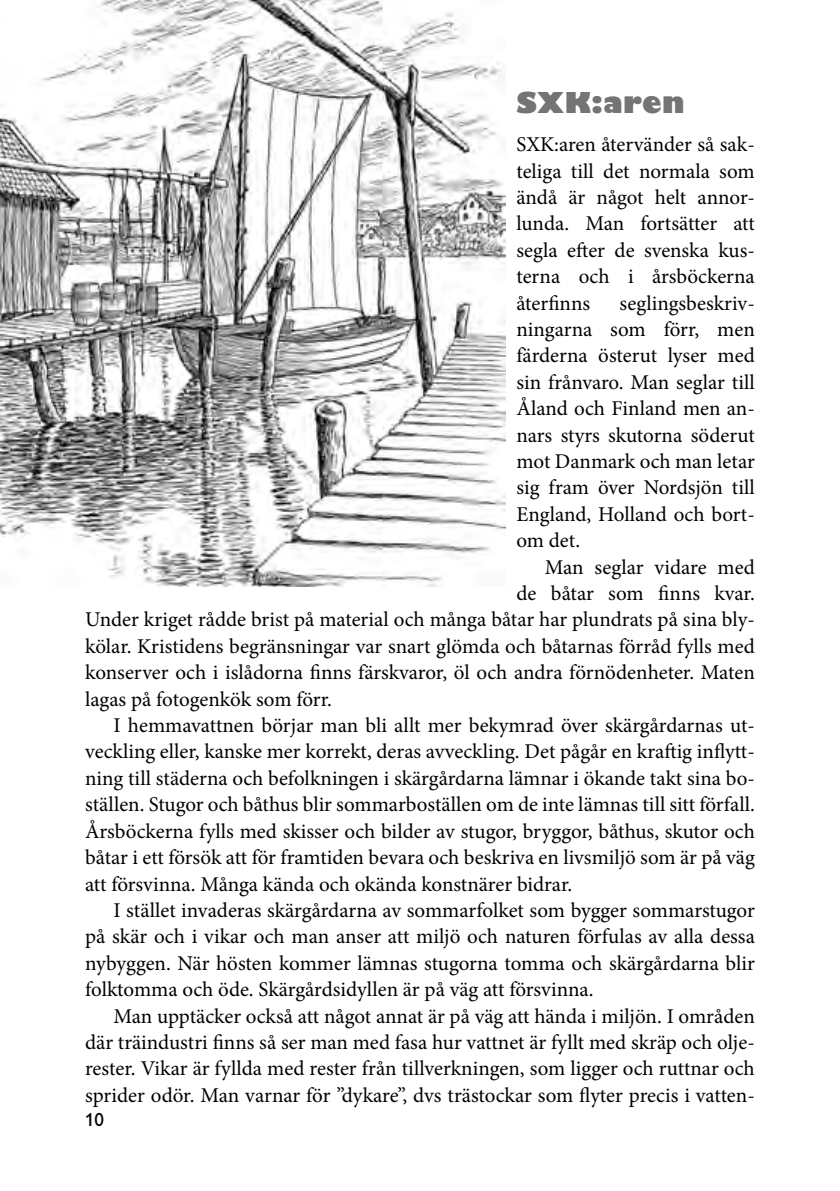
<style>
.page{position:relative;width:840px;height:1191px;background:#fff}
.page>*{position:absolute;margin:0;border:0;box-sizing:border-box;transform-origin:0 0}
.t1{font:800 28px "Gill Sans";letter-spacing:.015em;color:#757474}
.t2{font:21px/26.4px "Minion Pro";color:#000;text-align:justify}
.t3{font:19px "Gill Alt One";color:#000}
</style>
<div class="page">
<img style="left:0;top:0;width:505px;height:586px">
<h1 class="t1" style="left:516px;top:85px;width:170px">SXK:aren</h1>
<p class="t2" style="left:516px;top:131px;width:240px">SXK:aren återvänder så sak&shy;teliga till det normala som ändå är något helt annor&shy;lunda. Man fortsätter att segla efter de svenska kus&shy;terna och i årsböckerna återfinns</p>
<p class="t2" style="left:516px;top:290px;width:240px;text-indent:103px">seglingsbeskriv&shy;ningarna som förr, men färderna österut lyser med sin frånvaro. Man seglar till Åland och Finland men an&shy;nars styrs skutorna söderut mot Danmark och man letar sig fram över Nordsjön till England, Holland och bort&shy;om det.</p>
<p class="t2" style="left:544px;top:554px;width:211px">Man seglar vidare med</p>
<p class="t2" style="left:516px;top:580px;width:240px">de båtar som finns kvar.</p>
<p class="t2" style="left:85px;top:606px;width:670px">Under kriget rådde brist på material och många båtar har plundrats på sina bly-</p>
<p class="t2" style="left:85px;top:633px;width:671px">kölar. Kristidens begränsningar var snart glömda och båtarnas förråd fylls med</p>
<p class="t2" style="left:85px;top:659px;width:670px">konserver och i islådorna finns färskvaror, öl och andra förnödenheter. Maten</p>
<p class="t2" style="left:85px;top:686px;width:248px">lagas på fotogenkök som förr.</p>
<p class="t2" style="left:113px;top:712px;width:642px">I hemmavattnen börjar man bli allt mer bekymrad över skärgårdarnas ut-</p>
<p class="t2" style="left:85px;top:738px;width:670px">veckling eller, kanske mer korrekt, deras avveckling. Det pågår en kraftig inflytt-</p>
<p class="t2" style="left:85px;top:765px;width:671px">ning till städerna och befolkningen i skärgårdarna lämnar i ökande takt sina bo-</p>
<p class="t2" style="left:85px;top:791px;width:670px">ställen. Stugor och båthus blir sommarboställen om de inte lämnas till sitt förfall.</p>
<p class="t2" style="left:85px;top:818px;width:671px">Årsböckerna fylls med skisser och bilder av stugor, bryggor, båthus, skutor och</p>
<p class="t2" style="left:85px;top:844px;width:670px">båtar i ett försök att för framtiden bevara och beskriva en livsmiljö som är på väg</p>
<p class="t2" style="left:85px;top:870px;width:488px">att försvinna. Många kända och okända konstnärer bidrar.</p>
<p class="t2" style="left:113px;top:897px;width:642px">I stället invaderas skärgårdarna av sommarfolket som bygger sommarstugor</p>
<p class="t2" style="left:85px;top:923px;width:671px">på skär och i vikar och man anser att miljö och naturen förfulas av alla dessa</p>
<p class="t2" style="left:85px;top:950px;width:671px">nybyggen. När hösten kommer lämnas stugorna tomma och skärgårdarna blir</p>
<p class="t2" style="left:85px;top:976px;width:509px">folktomma och öde. Skärgårdsidyllen är på väg att försvinna.</p>
<p class="t2" style="left:113px;top:1002px;width:642px">Man upptäcker också att något annat är på väg att hända i miljön. I områden</p>
<p class="t2" style="left:85px;top:1029px;width:670px">där träindustri finns så ser man med fasa hur vattnet är fyllt med skräp och olje-</p>
<p class="t2" style="left:85px;top:1055px;width:670px">rester. Vikar är fyllda med rester från tillverkningen, som ligger och ruttnar och</p>
<p class="t2" style="left:85px;top:1082px;width:670px">sprider odör. Man varnar för ”dykare”, dvs trästockar som flyter precis i vatten-</p>
<p class="t3" style="left:85px;top:1109px;width:20px">10</p>
</div>
